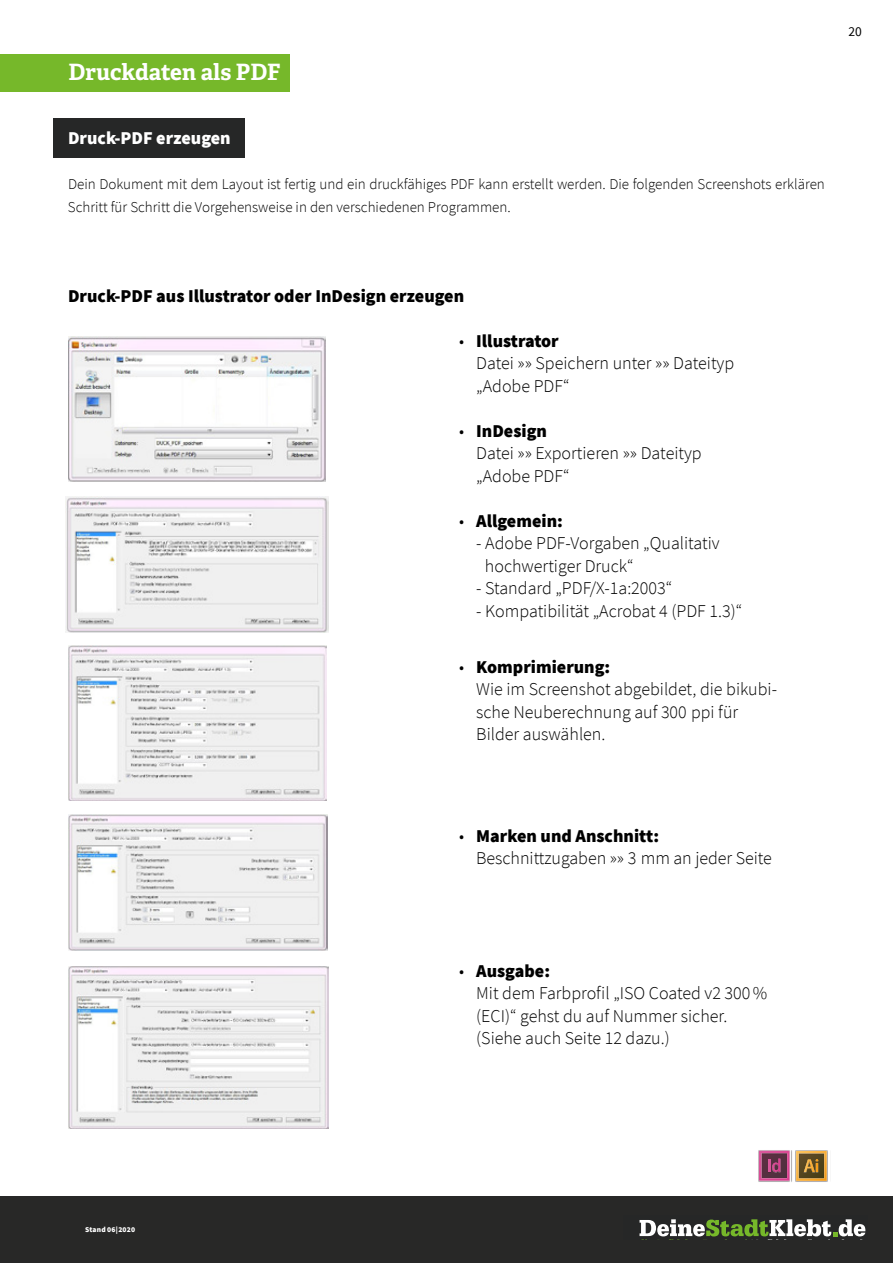
<style>
.page{position:relative;width:893px;height:1263px;background:#fff}
.page>*{position:absolute;margin:0;border:0;box-sizing:border-box;transform-origin:0 0}
.t1{font:700 22.5px "Adelle PE";color:#fff}
.t2{font:300 18px/22.5px "Source Sans Pro";color:#000}
.t3{font:900 18px "Source Sans Pro";color:#000}
.t4{font:900 18px "Source Sans Pro";color:#fff}
.t5{font:300 15px/22.5px "Source Sans Pro";color:#000}
.t6{font:13.5px "Source Sans Pro";color:#000}
.t7{font:900 7.5px "Source Sans Pro";letter-spacing:.025em;color:#fff}
.s1{font-weight:900}
.s2{font-weight:300}
.s3{font-size:17.85px}
</style>
<div class="page">
<div style="left:0;top:1197px;width:893px;height:66px;background:#282827"></div>
<svg style="left:639px;top:1219px;width:226px;height:17px"></svg>
<img style="left:68px;top:337px;width:258px;height:145px">
<img style="left:66px;top:496px;width:262px;height:137px">
<img style="left:68px;top:646px;width:258px;height:155px">
<img style="left:68px;top:814px;width:259px;height:137px">
<img style="left:68px;top:966px;width:261px;height:162px">
<div style="left:54px;top:119px;width:191px;height:39px;background:#262727"></div>
<img style="left:758px;top:1150px;width:32px;height:32px">
<svg style="left:759px;top:1151px;width:30px;height:30px"></svg>
<img style="left:795px;top:1150px;width:33px;height:32px">
<svg style="left:796px;top:1151px;width:31px;height:30px"></svg>
<div style="left:0;top:54px;width:289px;height:38px;background:#76b82a"></div>
<p class="t1" style="left:69px;top:55px;width:214px">Druckdaten als PDF</p>
<p class="t4" style="left:68px;top:126px;width:164px">Druck-PDF erzeugen</p>
<p class="t5" style="left:68px;top:173px;width:758px">Dein Dokument mit dem Layout ist fertig und ein druckfähiges PDF kann erstellt werden. Die folgenden Screenshots erklären<br>Schritt für Schritt die Vorgehensweise in den verschiedenen Programmen.</p>
<p class="t6" style="left:848px;top:23px;width:15px">20</p>
<p class="t3" style="left:68px;top:283px;width:398px">Druck-PDF aus Illustrator oder InDesign erzeugen</p>
<p class="t2" style="left:476px;top:329px;width:260px;text-indent:-17px">• <span class="s1">Illustrator<br></span>Datei »» Speichern unter »» Dateityp „Adobe PDF“</p>
<p class="t2" style="left:476px;top:419px;width:227px;text-indent:-17px">• <span class="s1">InDesign<br></span>Datei »» Exportieren »» Dateityp „Adobe PDF“</p>
<p class="t3" style="left:459px;top:508px;width:105px"><span class="s2">•</span> Allgemein:</p>
<p class="t2" style="left:485px;top:532px;width:236px;text-indent:-9px">- Adobe PDF-Vorgaben „Qualitativ hochwertiger Druck“</p>
<p class="t2" style="left:476px;top:577px;width:197px">- Standard „PDF/X-1a:2003“</p>
<p class="t2" style="left:476px;top:599px;width:267px">- Kompatibilität „Acrobat 4 (PDF 1.3)“</p>
<p class="t2" style="left:476px;top:656px;width:302px;text-indent:-17px">• <span class="s1">Komprimierung:<br></span>Wie im Screenshot abgebildet, die bikubi&shy;sche Neuberechnung auf <span class="s3">300 ppi</span> für<br>Bilder auswählen.</p>
<p class="t2" style="left:476px;top:824px;width:297px;text-indent:-17px">• <span class="s1">Marken und Anschnitt:<br></span>Beschnittzugaben »» 3 mm an jeder Seite</p>
<p class="t2" style="left:476px;top:959px;width:292px;text-indent:-17px">• <span class="s1">Ausgabe:<br></span>Mit dem Farbprofil „ISO Coated v2 300% (ECI)“ gehst du auf Nummer sicher. (Siehe auch Seite 12 dazu.)</p>
<p class="t7" style="left:85px;top:1225px;width:52px">Stand 06|2020</p>
</div>
